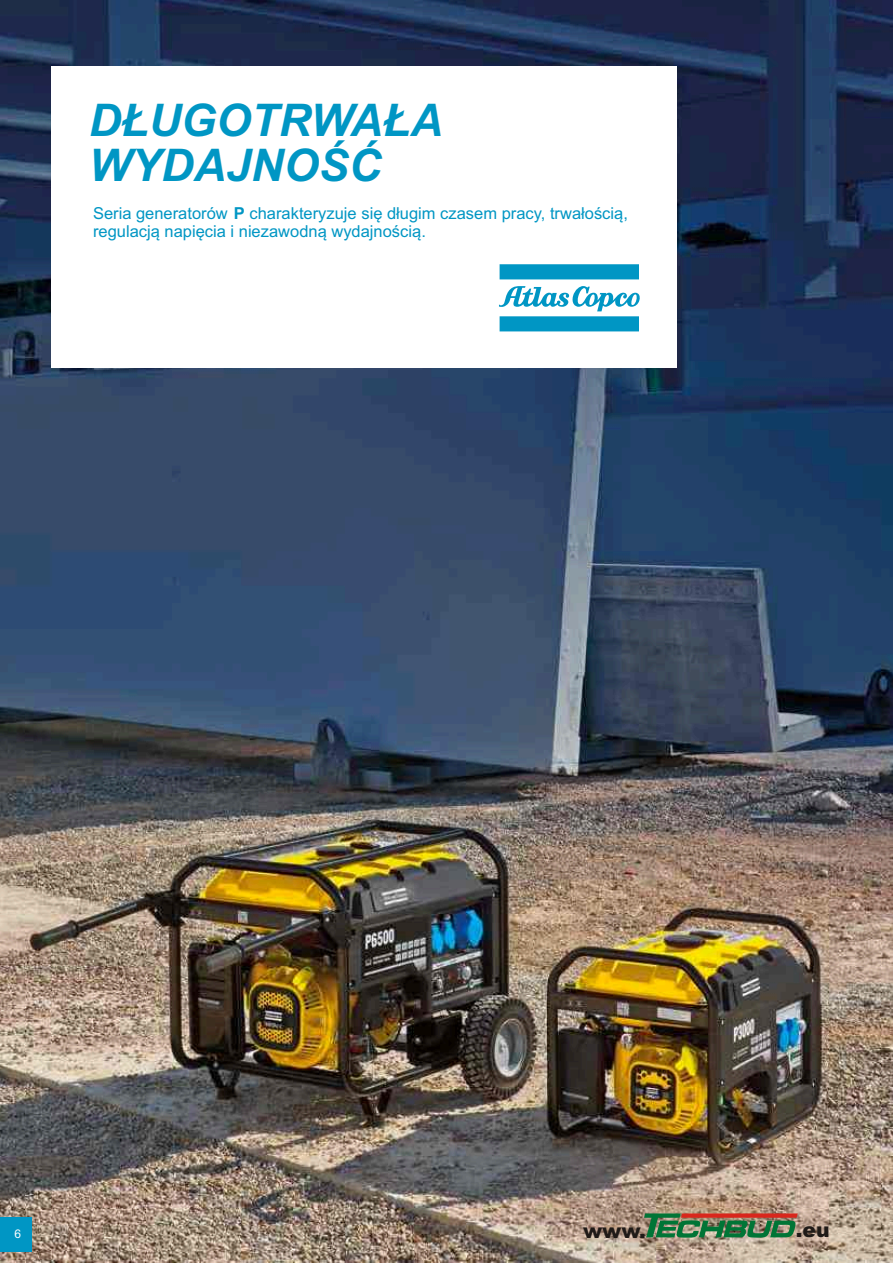
<style>
.page{position:relative;width:893px;height:1263px;background:#fff}
.page>*{position:absolute;margin:0;border:0;box-sizing:border-box;transform-origin:0 0}
.t1{font:italic 700 45px/45px "Arial";color:#0096c4}
.t2{font:900 20.4px "Arial";color:#1f1a17}
.t3{font:16.5px/17.7px "Arial";color:#0096c4}
.t4{font:12px "Arial";color:#fff}
.s1{font-weight:700}
</style>
<div class="page">
<img style="left:0;top:0;width:893px;height:1262px">
<div style="left:0;top:1218px;width:32px;height:34px;background:#0096c4"></div>
<svg style="left:644px;top:1213px;width:154px;height:24px;background:#637751"></svg>
<div style="left:52px;top:67px;width:625px;height:301px;background:#fff"></div>
<div style="left:500px;top:264px;width:139px;height:15px;background:#0096c4"></div>
<svg style="left:499px;top:286px;width:141px;height:45px"></svg>
<h1 class="t1" style="left:89px;top:102px;width:356px">DŁUGOTRWAŁA<br>WYDAJNOŚĆ</h1>
<p class="t3" style="left:93px;top:206px;width:536px">Seria generatorów <span class="s1">P</span> charakteryzuje się długim czasem pracy, trwałością, regulacją napięcia i niezawodną wydajnością.</p>
<p class="t4" style="left:14px;top:1229px;width:8px">6</p>
<p class="t2" style="left:583px;top:1223px;width:64px">www.</p>
<p class="t2" style="left:796px;top:1223px;width:35px">.eu</p>
</div>
